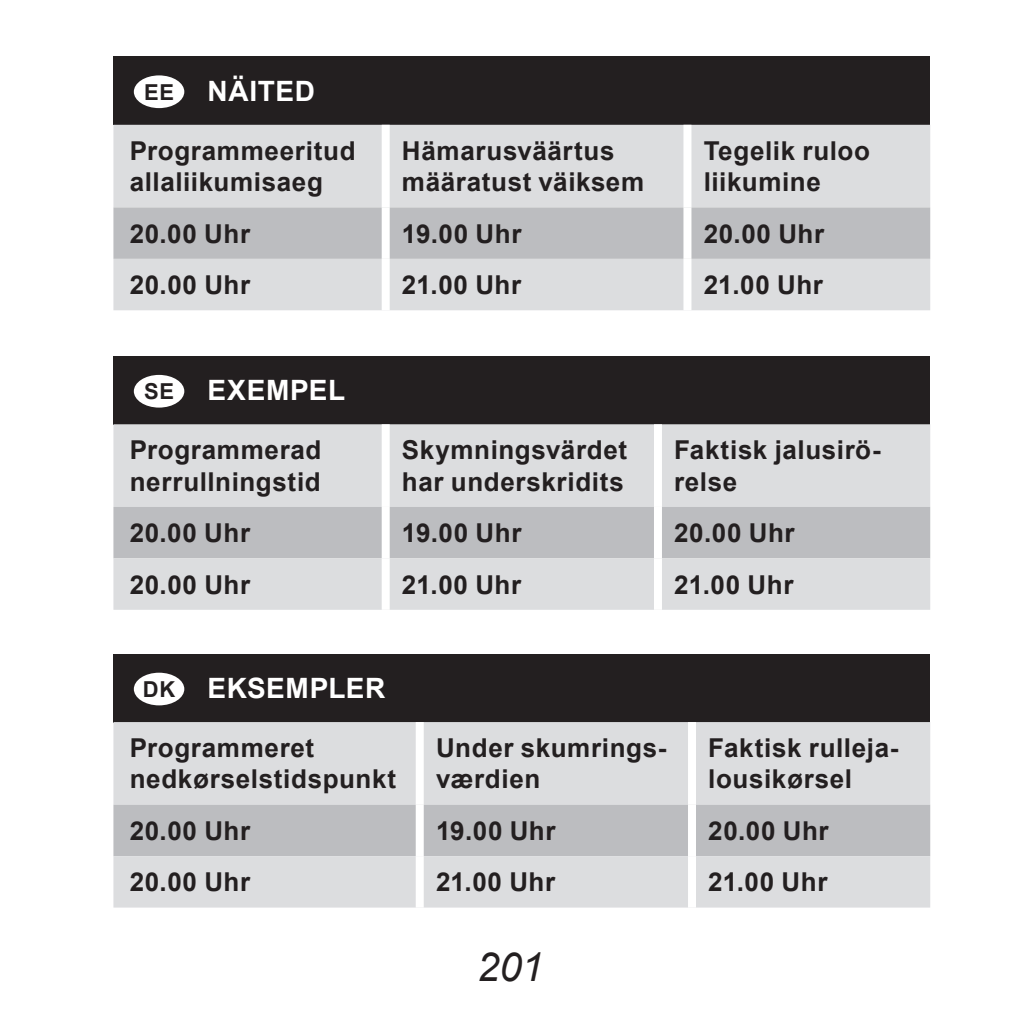
<style>
.page{position:relative;width:1021px;height:1021px;background:#fff}
.page>*{position:absolute;margin:0;border:0;box-sizing:border-box;transform-origin:0 0}
.t1{font:italic 40px "Arial";color:#231f20}
.t2{font:700 28px "Arial";letter-spacing:.02em;color:#fff}
.t3{font:700 26px/31.2px "Arial";letter-spacing:.025em;color:#231f20}
.t4{font:700 22px "Arial";color:#231f20}
</style>
<div class="page">
<div style="left:113px;top:57px;width:817px;height:68px;background:#231f20"></div>
<div style="left:113px;top:125px;width:817px;height:82px;background:#dcdddf"></div>
<div style="left:113px;top:207px;width:817px;height:52px;background:#bcbdc0"></div>
<div style="left:113px;top:259px;width:817px;height:51px;background:#dcdddf"></div>
<div style="left:382px;top:125px;width:8px;height:82px;background:#fff"></div>
<div style="left:382px;top:207px;width:8px;height:52px;background:#fff"></div>
<div style="left:382px;top:259px;width:8px;height:51px;background:#fff"></div>
<div style="left:683px;top:125px;width:8px;height:82px;background:#fff"></div>
<div style="left:683px;top:207px;width:8px;height:52px;background:#fff"></div>
<div style="left:683px;top:259px;width:8px;height:51px;background:#fff"></div>
<div style="left:133px;top:74px;width:52px;height:35px;background:#fff;border-radius:50%"></div>
<div style="left:132px;top:73px;width:54px;height:37px;border:2px solid #231f20;border-radius:50%"></div>
<div style="left:113px;top:356px;width:817px;height:68px;background:#231f20"></div>
<div style="left:113px;top:424px;width:817px;height:83px;background:#dcdddf"></div>
<svg style="left:113px;top:507px;width:817px;height:102px"></svg>
<div style="left:382px;top:424px;width:8px;height:83px;background:#fff"></div>
<div style="left:382px;top:507px;width:8px;height:51px;background:#fff"></div>
<div style="left:382px;top:558px;width:8px;height:51px;background:#fff"></div>
<div style="left:654px;top:424px;width:8px;height:83px;background:#fff"></div>
<div style="left:654px;top:507px;width:8px;height:51px;background:#fff"></div>
<div style="left:654px;top:558px;width:8px;height:51px;background:#fff"></div>
<div style="left:133px;top:374px;width:52px;height:35px;background:#fff;border-radius:50%"></div>
<div style="left:132px;top:372px;width:54px;height:38px;border:2px solid #231f20;border-radius:50%"></div>
<div style="left:113px;top:654px;width:817px;height:68px;background:#231f20"></div>
<div style="left:113px;top:722px;width:817px;height:82px;background:#dcdddf"></div>
<div style="left:113px;top:804px;width:817px;height:52px;background:#bcbdc0"></div>
<div style="left:113px;top:856px;width:817px;height:51px;background:#dcdddf"></div>
<div style="left:416px;top:722px;width:8px;height:82px;background:#fff"></div>
<div style="left:416px;top:804px;width:8px;height:52px;background:#fff"></div>
<div style="left:416px;top:856px;width:8px;height:51px;background:#fff"></div>
<div style="left:688px;top:722px;width:8px;height:82px;background:#fff"></div>
<div style="left:688px;top:804px;width:8px;height:52px;background:#fff"></div>
<div style="left:688px;top:856px;width:8px;height:51px;background:#fff"></div>
<div style="left:133px;top:671px;width:52px;height:35px;background:#fff;border-radius:50%"></div>
<div style="left:132px;top:670px;width:54px;height:37px;border:2px solid #231f20;border-radius:50%"></div>
<p class="t4" style="left:144px;top:77px;width:15px">EE</p>
<p class="t2" style="left:207px;top:72px;width:105px">Näited</p>
<p class="t3" style="left:130px;top:136px;width:227px">Programmeeritud allaliikumisaeg</p>
<p class="t3" style="left:402px;top:136px;width:244px">Hämarusväärtus määratust väiksem</p>
<p class="t3" style="left:703px;top:136px;width:168px">Tegelik ruloo liikumine</p>
<p class="t3" style="left:130px;top:219px;width:122px">20.00 Uhr</p>
<p class="t3" style="left:402px;top:219px;width:121px">19.00 Uhr</p>
<p class="t3" style="left:703px;top:219px;width:122px">20.00 Uhr</p>
<p class="t3" style="left:130px;top:270px;width:122px">20.00 Uhr</p>
<p class="t3" style="left:402px;top:270px;width:121px">21.00 Uhr</p>
<p class="t3" style="left:703px;top:270px;width:121px">21.00 Uhr</p>
<p class="t4" style="left:144px;top:377px;width:15px">SE</p>
<p class="t2" style="left:207px;top:372px;width:139px">Exempel</p>
<p class="t3" style="left:130px;top:435px;width:193px">Programmerad nerrullningstid</p>
<p class="t3" style="left:402px;top:435px;width:227px">Skymningsvärdet har underskridits</p>
<p class="t3" style="left:674px;top:435px;width:208px">Faktisk jalusirö&shy;relse</p>
<p class="t3" style="left:130px;top:518px;width:122px">20.00 Uhr</p>
<p class="t3" style="left:402px;top:518px;width:121px">19.00 Uhr</p>
<p class="t3" style="left:674px;top:518px;width:122px">20.00 Uhr</p>
<p class="t3" style="left:130px;top:569px;width:122px">20.00 Uhr</p>
<p class="t3" style="left:402px;top:569px;width:121px">21.00 Uhr</p>
<p class="t3" style="left:674px;top:569px;width:121px">21.00 Uhr</p>
<p class="t4" style="left:143px;top:674px;width:32px">DK</p>
<p class="t2" style="left:207px;top:669px;width:179px">Eksempler</p>
<p class="t3" style="left:130px;top:733px;width:268px">Programmeret nedkørselstidspunkt</p>
<p class="t3" style="left:436px;top:733px;width:232px">Under skumrings&shy;værdien</p>
<p class="t3" style="left:708px;top:733px;width:192px">Faktisk rulleja&shy;lousikørsel</p>
<p class="t3" style="left:130px;top:816px;width:122px">20.00 Uhr</p>
<p class="t3" style="left:436px;top:816px;width:121px">19.00 Uhr</p>
<p class="t3" style="left:708px;top:816px;width:122px">20.00 Uhr</p>
<p class="t3" style="left:130px;top:867px;width:122px">20.00 Uhr</p>
<p class="t3" style="left:436px;top:867px;width:121px">21.00 Uhr</p>
<p class="t3" style="left:708px;top:867px;width:121px">21.00 Uhr</p>
<h1 class="t1" style="left:477px;top:941px;width:68px">201</h1>
</div>
